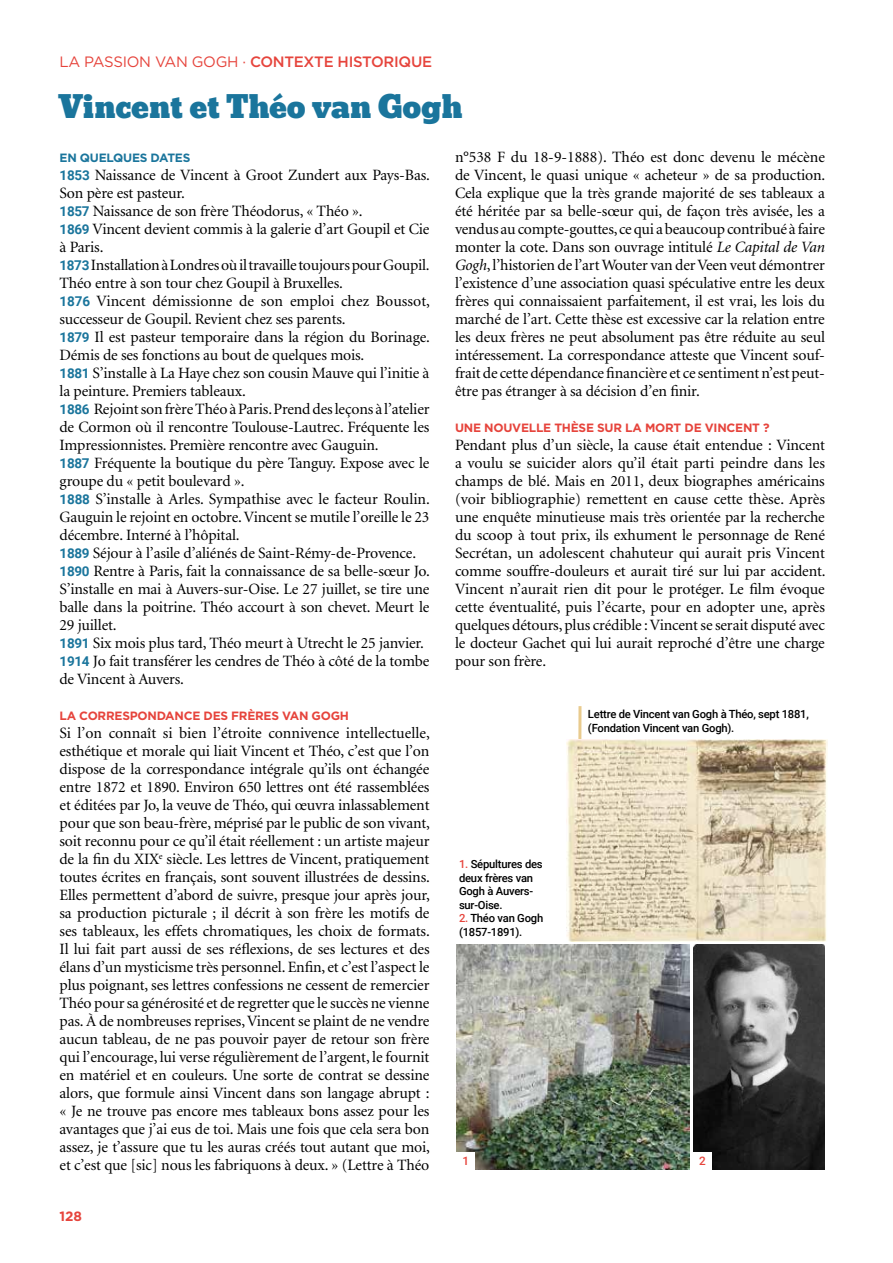
<style>
.page{position:relative;width:893px;height:1263px;background:#fff}
.page>*{position:absolute;margin:0;border:0;box-sizing:border-box;transform-origin:0 0}
.t1{font:30px "Bevan";letter-spacing:-.01em;color:#1a759c}
.t2{font:15.75px/18px "Minion";letter-spacing:-.01em;color:#000;text-align:justify}
.t3{font:500 15px "Gotham";letter-spacing:-.02em;color:#e6443c}
.t4{font:700 13.5px "Gotham";color:#e6443c}
.t5{font:700 12px "Gotham";letter-spacing:-.02em;color:#e6443c}
.t6{font:700 12px "Gotham";letter-spacing:-.02em;color:#1a759c}
.t7{font:500 11.7px "Roboto";color:#e6443c}
.t8{font:500 11.25px/13.5px "Roboto";letter-spacing:-.02em;color:#000}
.s1{font-weight:400}
.s2{font-family:"Roboto";font-weight:700;font-size:13.5px;color:#1a759c}
.s3{font-style:italic}
.s4{color:#e6443c}
</style>
<div class="page">
<img style="left:694px;top:944px;width:131px;height:225px">
<img style="left:457px;top:945px;width:233px;height:224px">
<hr style="left:578px;top:706px;width:3px;height:61px;background:#e9cb8e">
<img style="left:566px;top:739px;width:261px;height:203px">
<div style="left:456px;top:1152px;width:19px;height:18px;background:#fff"></div>
<div style="left:693px;top:1152px;width:19px;height:18px;background:#fff"></div>
<p class="t3" style="left:60px;top:53px;width:374px"><span class="s1">LA PASSION VAN GOGH ·</span> CONTEXTE HISTORIQUE</p>
<h1 class="t1" style="left:58px;top:83px;width:406px">Vincent et Théo van Gogh</h1>
<p class="t6" style="left:60px;top:151px;width:132px">EN QUELQUES DATES</p>
<p class="t2" style="left:60px;top:167px;width:372px;text-align:left"><span class="s2">1853</span> Naissance de Vincent à Groot Zundert aux Pays-Bas.<br>Son père est pasteur.<br><span class="s2">1857</span> Naissance de son frère Théodorus, « Théo ».<br><span class="s2">1869</span> Vincent devient commis à la galerie d’art Goupil et Cie à Paris.<br><span class="s2">1873</span> Installation à Londres où il travaille toujours pour Goupil.<br>Théo entre à son tour chez Goupil à Bruxelles.<br><span class="s2">1876</span> Vincent démissionne de son emploi chez Boussot, successeur de Goupil. Revient chez ses parents.<br><span class="s2">1879</span> Il est pasteur temporaire dans la région du Borinage.<br>Démis de ses fonctions au bout de quelques mois.<br><span class="s2">1881</span> S’installe à La Haye chez son cousin Mauve qui l’initie à la peinture. Premiers tableaux.<br><span class="s2">1886</span> Rejoint son frère Théo à Paris. Prend des leçons à l’atelier de Cormon où il rencontre Toulouse-Lautrec. Fréquente les Impressionnistes. Première rencontre avec Gauguin.<br><span class="s2">1887</span> Fréquente la boutique du père Tanguy. Expose avec le groupe du « petit boulevard ».<br><span class="s2">1888</span> S’installe à Arles. Sympathise avec le facteur Roulin.<br>Gauguin le rejoint en octobre. Vincent se mutile l’oreille le 23 décembre. Interné à l’hôpital.<br><span class="s2">1889</span> Séjour à l’asile d’aliénés de Saint-Rémy-de-Provence.<br><span class="s2">1890</span> Rentre à Paris, fait la connaissance de sa belle-sœur Jo.<br>S’installe en mai à Auvers-sur-Oise. Le 27 juillet, se tire une balle dans la poitrine. Théo accourt à son chevet. Meurt le 29 juillet.<br><span class="s2">1891</span> Six mois plus tard, Théo meurt à Utrecht le 25 janvier.<br><span class="s2">1914</span> Jo fait transférer les cendres de Théo à côté de la tombe de Vincent à Auvers.</p>
<p class="t5" style="left:60px;top:709px;width:291px">LA CORRESPONDANCE DES FRÈRES VAN GOGH</p>
<p class="t2" style="left:60px;top:725px;width:372px">Si l’on connaît si bien l’étroite connivence intellectuelle, esthétique et morale qui liait Vincent et Théo, c’est que l’on dispose de la correspondance intégrale qu’ils ont échangée entre 1872 et 1890. Environ 650 lettres ont été rassemblées et éditées par Jo, la veuve de Théo, qui œuvra inlassablement pour que son beau-frère, méprisé par le public de son vivant, soit reconnu pour ce qu’il était réellement : un artiste majeur de la fin du XIX<sup>e</sup> siècle. Les lettres de Vincent, pratiquement toutes écrites en français, sont souvent illustrées de dessins.<br>Elles permettent d’abord de suivre, presque jour après jour, sa production picturale ; il décrit à son frère les motifs de ses tableaux, les effets chromatiques, les choix de formats.<br>Il lui fait part aussi de ses réflexions, de ses lectures et des élans d’un mysticisme très personnel. Enfin, et c’est l’aspect le plus poignant, ses lettres confessions ne cessent de remercier Théo pour sa générosité et de regretter que le succès ne vienne pas. À de nombreuses reprises, Vincent se plaint de ne vendre aucun tableau, de ne pas pouvoir payer de retour son frère qui l’encourage, lui verse régulièrement de l’argent, le fournit en matériel et en couleurs. Une sorte de contrat se dessine alors, que formule ainsi Vincent dans son langage abrupt : « Je ne trouve pas encore mes tableaux bons assez pour les avantages que j’ai eus de toi. Mais une fois que cela sera bon assez, je t’assure que tu les auras créés tout autant que moi, et c’est que [sic] nous les fabriquons à deux. » (Lettre à Théo</p>
<p class="t2" style="left:455px;top:149px;width:372px">n°538 F du 18-9-1888). Théo est donc devenu le mécène de Vincent, le quasi unique « acheteur » de sa production.<br>Cela explique que la très grande majorité de ses tableaux a été héritée par sa belle-sœur qui, de façon très avisée, les a vendus au compte-gouttes, ce qui a beaucoup contribué à faire monter la cote. Dans son ouvrage intitulé <span class="s3">Le Capital de Van Gogh</span>, l’historien de l’art Wouter van der Veen veut démontrer l’existence d’une association quasi spéculative entre les deux frères qui connaissaient parfaitement, il est vrai, les lois du marché de l’art. Cette thèse est excessive car la relation entre les deux frères ne peut absolument pas être réduite au seul intéressement. La correspondance atteste que Vincent souf&shy;frait de cette dépendance financière et ce sentiment n’est peut&shy;être pas étranger à sa décision d’en finir.</p>
<p class="t5" style="left:455px;top:421px;width:316px">UNE NOUVELLE THÈSE SUR LA MORT DE VINCENT ?</p>
<p class="t2" style="left:455px;top:437px;width:372px">Pendant plus d’un siècle, la cause était entendue : Vincent a voulu se suicider alors qu’il était parti peindre dans les champs de blé. Mais en 2011, deux biographes américains (voir bibliographie) remettent en cause cette thèse. Après une enquête minutieuse mais très orientée par la recherche du scoop à tout prix, ils exhument le personnage de René Secrétan, un adolescent chahuteur qui aurait pris Vincent comme souffre-douleurs et aurait tiré sur lui par accident.<br>Vincent n’aurait rien dit pour le protéger. Le film évoque cette éventualité, puis l’écarte, pour en adopter une, après quelques détours, plus crédible : Vincent se serait disputé avec le docteur Gachet qui lui aurait reproché d’être une charge pour son frère.</p>
<p class="t8" style="left:588px;top:707px;width:222px">Lettre de Vincent van Gogh à Théo, sept 1881, (Fondation Vincent van Gogh).</p>
<p class="t8" style="left:459px;top:857px;width:85px"><span class="s4">1.</span> Sépultures des deux frères van<br>Gogh à Auvers&shy;sur-Oise.</p>
<p class="t8" style="left:459px;top:911px;width:86px"><span class="s4">2.</span> Théo van Gogh (1857-1891).</p>
<p class="t7" style="left:462px;top:1153px;width:8px">1</p>
<p class="t7" style="left:699px;top:1153px;width:8px">2</p>
<p class="t4" style="left:60px;top:1208px;width:24px">128</p>
</div>
